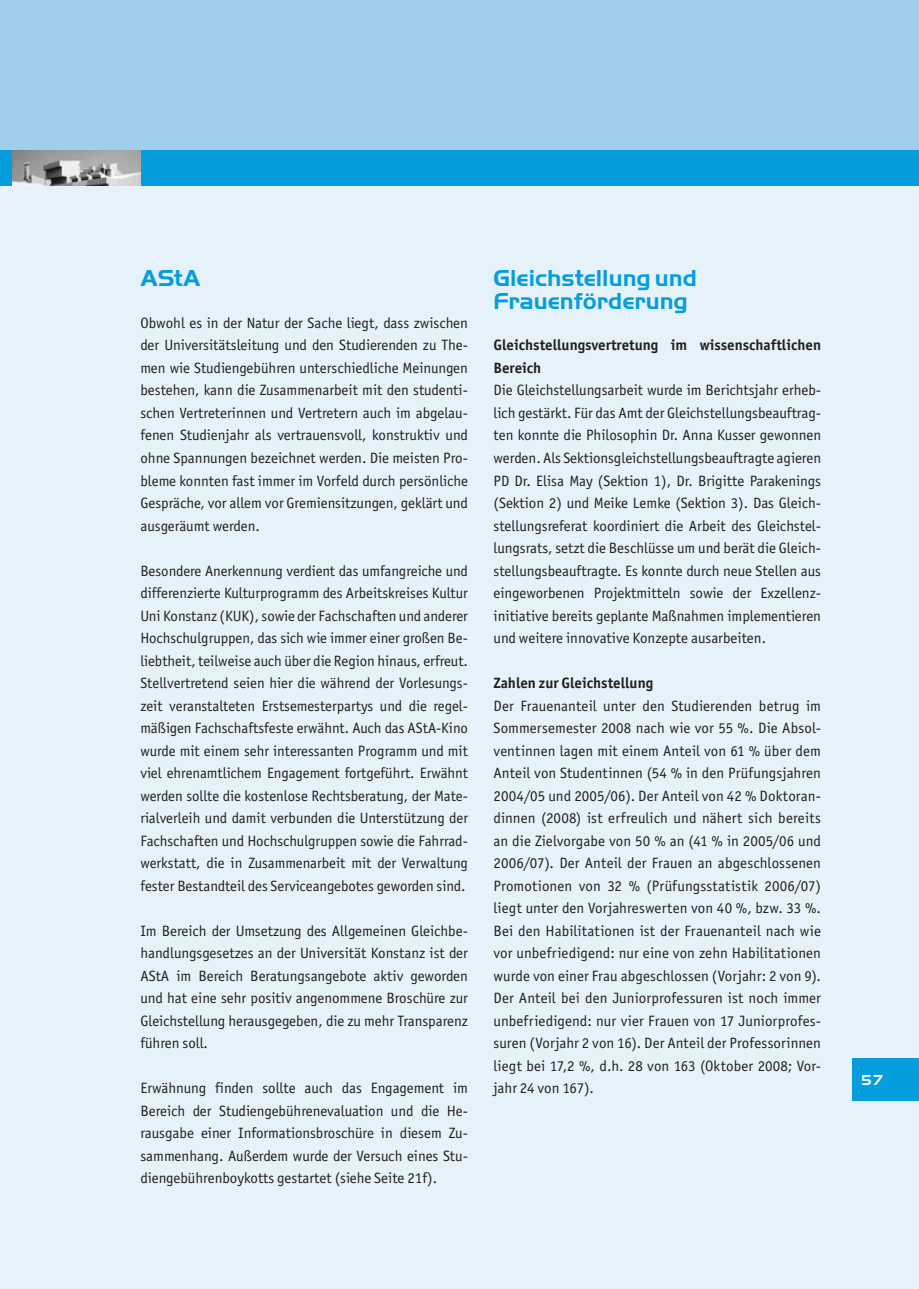
<style>
.page{position:relative;width:919px;height:1289px;background:#fff}
.page>*{position:absolute;margin:0;border:0;box-sizing:border-box;transform-origin:0 0}
.t1{font:700 24px/22.5px "Handel Gothic EF";color:#069ddc}
.t2{font:15px/22.5px "Officina Sans Std";color:#231f20;text-align:justify}
.t3{font:700 15px/22.5px "Officina Sans Std";color:#231f20}
.t4{font:700 15px "Handel Gothic EF";color:#fff}
</style>
<div class="page">
<div style="left:0;top:0;width:13px;height:171px;background:#a0cfee"></div>
<div style="left:0;top:150px;width:13px;height:1138px;background:#e6f2fa"></div>
<div style="left:0;top:150px;width:13px;height:36px;background:#069ddc"></div>
<div style="left:13px;top:0;width:905px;height:171px;background:#a0cfee"></div>
<div style="left:13px;top:150px;width:905px;height:1138px;background:#e6f2fa"></div>
<div style="left:13px;top:150px;width:905px;height:36px;background:#069ddc"></div>
<img style="left:13px;top:150px;width:127px;height:36px">
<div style="left:852px;top:1058px;width:66px;height:42px;background:#069ddc"></div>
<h1 class="t1" style="left:140px;top:267px;width:62px">AStA</h1>
<p class="t2" style="left:140px;top:311px;width:329px">Obwohl es in der Natur der Sache liegt, dass zwischen der Universitätsleitung und den Studierenden zu The&shy;men wie Studiengebühren unterschiedliche Meinungen bestehen, kann die Zusammenarbeit mit den studenti&shy;schen Vertreterinnen und Vertretern auch im abgelau&shy;fenen Studienjahr als vertrauensvoll, konstruktiv und ohne Spannungen bezeichnet werden. Die meisten Pro&shy;bleme konnten fast immer im Vorfeld durch persönliche Gespräche, vor allem vor Gremiensitzungen, geklärt und ausgeräumt werden.</p>
<p class="t2" style="left:140px;top:559px;width:329px">Besondere Anerkennung verdient das umfangreiche und differenzierte Kulturprogramm des Arbeitskreises Kultur Uni Konstanz (KUK), sowie der Fachschaften und anderer Hochschulgruppen, das sich wie immer einer großen Be&shy;liebtheit, teilweise auch über die Region hinaus, erfreut.<br>Stellvertretend seien hier die während der Vorlesungs&shy;zeit veranstalteten Erstsemesterpartys und die regel&shy;mäßigen Fachschaftsfeste erwähnt. Auch das AStA-Kino wurde mit einem sehr interessanten Programm und mit viel ehrenamtlichem Engagement fortgeführt. Erwähnt werden sollte die kostenlose Rechtsberatung, der Mate&shy;rialverleih und damit verbunden die Unterstützung der Fachschaften und Hochschulgruppen sowie die Fahrrad&shy;werkstatt, die in Zusammenarbeit mit der Verwaltung fester Bestandteil des Serviceangebotes geworden sind.</p>
<p class="t2" style="left:140px;top:919px;width:329px">Im Bereich der Umsetzung des Allgemeinen Gleichbe&shy;handlungsgesetzes an der Universität Konstanz ist der AStA im Bereich Beratungsangebote aktiv geworden und hat eine sehr positiv angenommene Broschüre zur Gleichstellung herausgegeben, die zu mehr Transparenz führen soll.</p>
<p class="t2" style="left:140px;top:1076px;width:329px">Erwähnung finden sollte auch das Engagement im Bereich der Studiengebührenevaluation und die He&shy;rausgabe einer Informationsbroschüre in diesem Zu&shy;sammenhang. Außerdem wurde der Versuch eines Stu&shy;diengebührenboykotts gestartet (siehe Seite 21f).</p>
<h1 class="t1" style="left:493px;top:267px;width:205px">Gleichstellung und<br>Frauenförderung</h1>
<p class="t3" style="left:493px;top:334px;width:329px">Gleichstellungsvertretung im wissenschaftlichen<br>Bereich</p>
<p class="t2" style="left:493px;top:379px;width:329px">Die Gleichstellungsarbeit wurde im Berichtsjahr erheb&shy;lich gestärkt. Für das Amt der Gleichstellungsbeauftrag&shy;ten konnte die Philosophin Dr. Anna Kusser gewonnen werden. Als Sektionsgleichstellungsbeauftragte agieren PD Dr. Elisa May (Sektion 1), Dr. Brigitte Parakenings (Sektion 2) und Meike Lemke (Sektion 3). Das Gleich&shy;stellungsreferat koordiniert die Arbeit des Gleichstel&shy;lungsrats, setzt die Beschlüsse um und berät die Gleich&shy;stellungsbeauftragte. Es konnte durch neue Stellen aus eingeworbenen Projektmitteln sowie der Exzellenz&shy;initiative bereits geplante Maßnahmen implementieren und weitere innovative Konzepte ausarbeiten.</p>
<p class="t3" style="left:493px;top:671px;width:161px">Zahlen zur Gleichstellung</p>
<p class="t2" style="left:493px;top:694px;width:329px">Der Frauenanteil unter den Studierenden betrug im Sommersemester 2008 nach wie vor 55 %. Die Absol&shy;ventinnen lagen mit einem Anteil von 61 % über dem Anteil von Studentinnen (54 % in den Prüfungsjahren 2004/05 und 2005/06). Der Anteil von 42 % Doktoran&shy;dinnen (2008) ist erfreulich und nähert sich bereits an die Zielvorgabe von 50 % an (41 % in 2005/06 und 2006/07). Der Anteil der Frauen an abgeschlossenen Promotionen von 32 % (Prüfungsstatistik 2006/07) liegt unter den Vorjahreswerten von 40 %, bzw. 33 %.<br>Bei den Habilitationen ist der Frauenanteil nach wie vor unbefriedigend: nur eine von zehn Habilitationen wurde von einer Frau abgeschlossen (Vorjahr: 2 von 9).<br>Der Anteil bei den Juniorprofessuren ist noch immer unbefriedigend: nur vier Frauen von 17 Juniorprofes&shy;suren (Vorjahr 2 von 16). Der Anteil der Professorinnen liegt bei 17,2 %, d.h. 28 von 163 (Oktober 2008; Vor&shy;jahr 24 von 167).</p>
<p class="t4" style="left:861px;top:1071px;width:23px">57</p>
</div>
